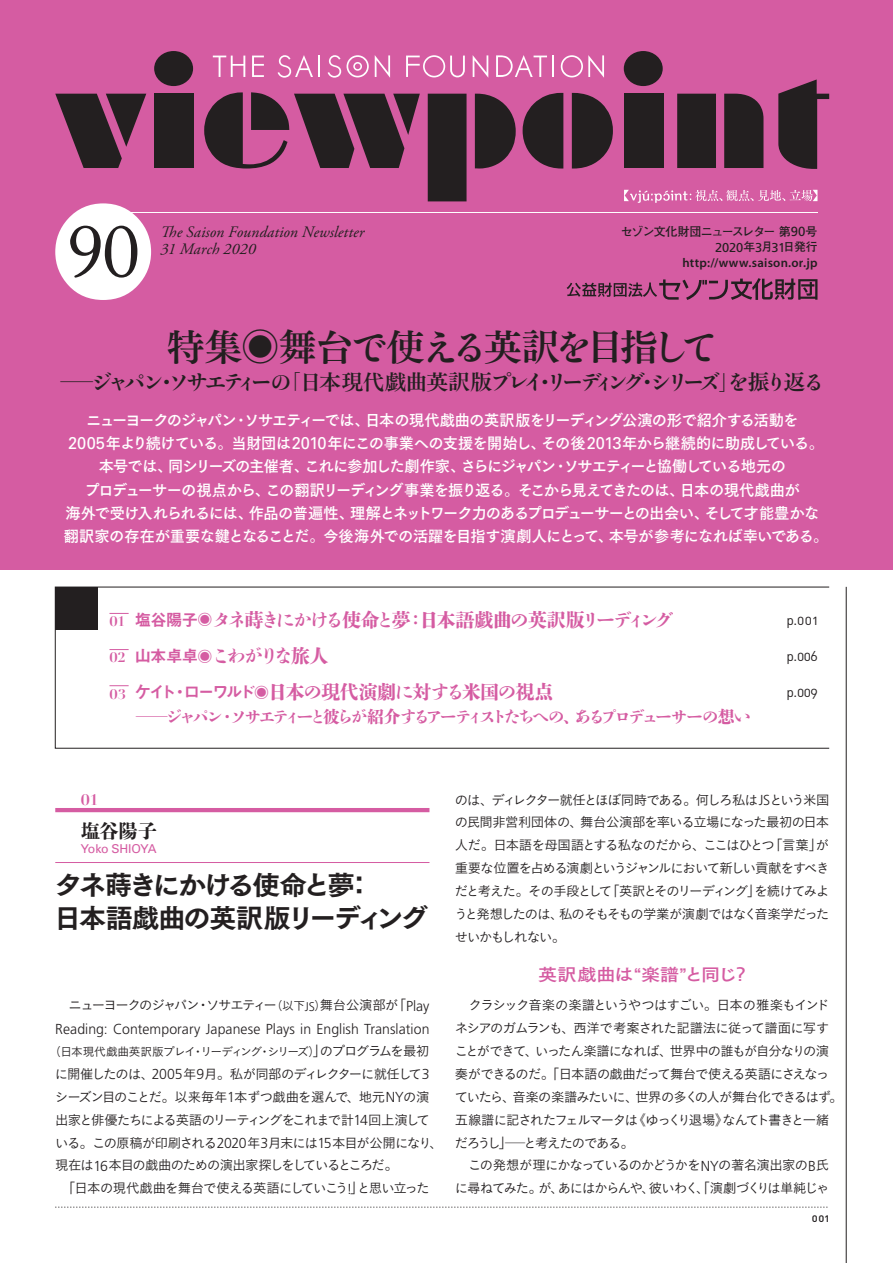
<style>
.page{position:relative;width:893px;height:1263px;background:#fff}
.page>*{position:absolute;margin:0;border:0;box-sizing:border-box;transform-origin:0 0}
.t1{font:74.4px "Adobe Caslon Pro";color:#231f20}
.t2{font:36.75px "Tsuku Min Pr 5 B";letter-spacing:-.03em;color:#231f20;scale:1.04 1}
.t3{font:26.55px/33px "Tsuku Go Pro E";letter-spacing:-.09em;color:#231f20;scale:1.04 1}
.t4{font:21.15px "Yutuki 5 Go K Std W6";letter-spacing:-.24em;color:#231f20}
.t5{font:19.2px "Shuei Shogo M Std H";letter-spacing:-.105em;color:#d55ca2}
.t6{font:19.2px "Shuei Shogo M Std H";letter-spacing:-.065em;color:#d55ca2}
.t7{font:19.2px "Shuei Shogo M Std H";letter-spacing:-.155em;color:#d55ca2}
.t8{font:19.2px "Shuei Shogo M Std H";color:#231f20}
.t9{font:17.25px "Tsuku Go Pro B";letter-spacing:-.015em;color:#d55ca2;scale:1.11 1}
.t10{font:16.95px "Shuei Shogo M Std H";letter-spacing:-.185em;color:#d55ca2;scale:2 1}
.t11{font:italic 15.9px/17px "Adobe Garamond Pro";letter-spacing:.005em;color:#231f20}
.t12{font:15.45px/23.4px "Tsuku Go Pro B";letter-spacing:-.06em;color:#fff;text-align:center}
.t13{font:700 14.85px "Didot";color:#d55ca2;scale:1.1 1}
.t14{font:300 14.4px "Frutiger";letter-spacing:.005em;color:#231f20}
.t15{font:13.8px "DIN Regular Alternate";letter-spacing:-.04em;color:#231f20}
.t16{font:13.35px/22.8px "Koburina Go Std N W3";letter-spacing:-.085em;color:#231f20;text-align:justify}
.t17{font:13.35px "Koburina Go Std N W3";letter-spacing:-.105em;color:#231f20}
.t18{font:13.35px "Koburina Go Std N W3";letter-spacing:-.115em;color:#231f20}
.t19{font:13.35px "Koburina Go Std N W3";letter-spacing:-.055em;color:#231f20}
.t20{font:12.9px "Frutiger";letter-spacing:-.01em;color:#231f20}
.t21{font:600 12.75px "Myriad Pro";letter-spacing:.02em;color:#231f20}
.t22{font:12.15px "Univers";letter-spacing:-.015em;color:#d55ca2}
.t23{font:700 12px "Futo Go B101 Pro";letter-spacing:-.085em;color:#231f20}
.t24{font:11.7px "Koburina Go Std N W3";letter-spacing:-.065em;color:#231f20}
.t25{font:11.1px "DIN Medium Alternate";color:#231f20}
.s1{font-family:"Frutiger";font-weight:400;font-size:13.2px}
.s2{font-family:"Futo Go B101 Pro";font-weight:700;font-size:11.7px}
.s3{font-size:38.25px}
.s4{font-family:"Yutuki 5 Go K Std W6"}
.s5{font-family:"Tsuku Min Pr 5 B";font-size:21.75px}
.s6{font-family:"Tsuku Min Pr 5 B"}
.s7{font-family:"Futo Go B101 Pr 5";font-weight:700}
.s8{font-family:"Univers";font-size:17.1px}
.s9{font-family:"Didot";font-weight:700;font-size:13.35px}
.s10{font-family:"Midashi Go Pro MB31";font-size:16.35px}
.s11{font-family:"Midashi Go Pro MB31";font-size:14.85px}
.s12{font-family:"Gothic BBB Pr 5";font-weight:500}
.s13{font-family:"Gothic BBB Pr 5";font-weight:500;font-size:11.7px}
.s14{font-size:11.7px}
.s15{font-family:"Frutiger";font-weight:300;font-size:12.6px}
.s16{font-family:"Frutiger";font-weight:300;font-size:14.4px}
.s17{font-family:"Gothic BBB Pr 5";font-weight:500;font-size:13.35px}
.s18{font-size:13.35px}
.s19{font-family:"Univers";font-size:18.9px}
</style>
<div class="page">
<div style="left:0;top:0;width:893px;height:570px;background:#d55ca2"></div>
<svg style="left:55px;top:203px;width:96px;height:97px"></svg>
<svg style="left:567px;top:278px;width:250px;height:22px"></svg>
<svg style="left:55px;top:1206px;width:772px;height:2px"></svg>
<svg style="left:55px;top:94px;width:91px;height:74px"></svg>
<div style="left:154px;top:94px;width:39px;height:74px;background:#231f20"></div>
<svg style="left:204px;top:92px;width:216px;height:77px"></svg>
<svg style="left:428px;top:94px;width:88px;height:107px"></svg>
<svg style="left:523px;top:93px;width:90px;height:76px"></svg>
<div style="left:624px;top:94px;width:39px;height:74px;background:#231f20"></div>
<svg style="left:677px;top:94px;width:86px;height:74px;background:#37262f"></svg>
<svg style="left:778px;top:79px;width:51px;height:90px"></svg>
<div style="left:154px;top:51px;width:39px;height:35px;background:#231f20;border-radius:50%"></div>
<div style="left:624px;top:51px;width:39px;height:35px;background:#231f20;border-radius:50%"></div>
<hr style="left:104px;top:212px;width:713px;height:1px;background:#fff">
<svg style="left:213px;top:56px;width:32px;height:21px"></svg>
<svg style="left:252px;top:56px;width:12px;height:21px"></svg>
<svg style="left:328px;top:55px;width:13px;height:23px"></svg>
<svg style="left:278px;top:55px;width:35px;height:23px"></svg>
<hr style="left:318px;top:56px;width:2px;height:21px;background:#fff">
<svg style="left:553px;top:56px;width:1px;height:21px"></svg>
<svg style="left:375px;top:55px;width:15px;height:23px"></svg>
<svg style="left:473px;top:55px;width:15px;height:22px"></svg>
<svg style="left:496px;top:55px;width:51px;height:22px"></svg>
<svg style="left:347px;top:55px;width:22px;height:22px"></svg>
<svg style="left:406px;top:55px;width:59px;height:22px"></svg>
<svg style="left:561px;top:55px;width:43px;height:23px"></svg>
<svg style="left:624px;top:190px;width:193px;height:13px"></svg>
<svg style="left:109px;top:613px;width:20px;height:1px"></svg>
<svg style="left:109px;top:649px;width:20px;height:1px"></svg>
<svg style="left:109px;top:685px;width:20px;height:1px"></svg>
<hr style="left:846px;top:587px;width:1px;height:676px;background:#231f20">
<div style="left:55px;top:587px;width:43px;height:42px;background:#231f20"></div>
<hr style="left:55px;top:808px;width:374px;height:4px;background:#d55ca2">
<hr style="left:55px;top:862px;width:374px;height:1px;background:#d55ca2">
<h1 class="t1" style="left:67px;top:207px;width:74px">90</h1>
<p class="t11" style="left:161px;top:224px;width:205px">The Saison Foundation Newsletter<br>31 March 2020</p>
<p class="t23" style="left:621px;top:222px;width:198px">セゾン文化財団ニュースレター第<span class="s1">90</span>号</p>
<p class="t20" style="left:715px;top:240px;width:104px">2020<span class="s2">年</span>3<span class="s2">月</span>31<span class="s2">日発行</span></p>
<p class="t21" style="left:682px;top:254px;width:137px">http://www.saison.or.jp</p>
<h2 class="t2" style="left:166px;top:314px;width:533px">特集<span class="s3">◉</span>舞台<span class="s4">で</span>使<span class="s4">える</span>英訳<span class="s4">を</span>目指<span class="s4">して</span></h2>
<h3 class="t4" style="left:61px;top:369px;width:766px"><span class="s5">─</span>ジャパン・ソサエティーの「<span class="s6">日本現代戯曲英訳版</span>プレイ・リーディング・シリーズ」を<span class="s6">振</span>り<span class="s6">返</span>る</h3>
<p class="t12" style="left:64px;top:406px;width:766px">ニューヨークのジャパン<span class="s7">・</span>ソサエティーでは<span class="s7">、</span>日本の現代戯曲の英訳版をリーディング公演の形で紹介する活動を<br><span class="s8">2005</span>年より続けている<span class="s7">。</span>当財団は<span class="s8">2010</span>年にこの事業への支援を開始し<span class="s7">、</span>その後<span class="s8">2013</span>年から継続的に助成している<span class="s7">。</span>本号では<span class="s7">、</span>同シリーズの主催者<span class="s7">、</span>これに参加した劇作家<span class="s7">、</span>さらにジャパン<span class="s7">・</span>ソサエティーと協働している地元の<br>プロデューサーの視点から<span class="s7">、</span>この翻訳リーディング事業を振り返る<span class="s7">。</span>そこから見えてきたのは<span class="s7">、</span>日本の現代戯曲が<br>海外で受け入れられるには<span class="s7">、</span>作品の普遍性<span class="s7">、</span>理解とネットワーク力のあるプロデューサーとの出会い<span class="s7">、</span>そして才能豊かな翻訳家の存在が重要な鍵となることだ<span class="s7">。</span>今後海外での活躍を目指す演劇人にとって<span class="s7">、</span>本号が参考になれば幸いである<span class="s7">。</span></p>
<h3 class="t5" style="left:109px;top:606px;width:566px"><span class="s9">01</span> <span class="s10">塩谷陽子</span><span class="s11">◉</span>タネ蒔きにかける使命と夢：日本語戯曲の英訳版リーディング</h3>
<p class="t15" style="left:786px;top:611px;width:33px">p.001</p>
<h3 class="t7" style="left:109px;top:642px;width:221px"><span class="s9">02</span> <span class="s10">山本卓卓</span><span class="s11">◉</span>こわがりな旅人</h3>
<p class="t15" style="left:786px;top:647px;width:33px">p.006</p>
<h3 class="t6" style="left:109px;top:678px;width:446px"><span class="s9">03</span> <span class="s10">ケイト・ローワルド</span><span class="s11">◉</span>日本の現代演劇に対する米国の視点</h3>
<p class="t15" style="left:787px;top:683px;width:33px">p.009</p>
<p class="t10" style="left:135px;top:705px;width:309px">―ジャパン・ソサエティーと彼らが紹介するアーティストたちへの、あるプロデューサーの想い</p>
<p class="t13" style="left:81px;top:790px;width:18px">01</p>
<h3 class="t8" style="left:81px;top:817px;width:78px">塩谷陽子</h3>
<p class="t22" style="left:81px;top:842px;width:77px">Yoko SHIOYA</p>
<h3 class="t3" style="left:54px;top:866px;width:361px">タネ蒔きにかける使命と夢：<br>日本語戯曲の英訳版リーディング</h3>
<p class="t17" style="left:55px;top:995px;width:376px">　ニューヨークのジャパン<span class="s12">・</span>ソサエティー<span class="s13">（</span><span class="s14">以下</span><span class="s15">JS</span><span class="s13">）</span>舞台公演部が<span class="s12">「</span><span class="s16">Play</span></p>
<p class="t14" style="left:55px;top:1020px;width:376px">Reading: Contemporary Japanese Plays in English Translation</p>
<p class="t24" style="left:49px;top:1043px;width:382px"><span class="s12">（</span>日本現代戯曲英訳版プレイ<span class="s12">・</span>リーディング<span class="s12">・</span>シリーズ<span class="s12">）</span><span class="s17">」</span><span class="s18">のプログラムを最初</span></p>
<p class="t16" style="left:55px;top:1062px;width:376px">に開催したのは<span class="s12">、</span><span class="s16">2005</span>年<span class="s16">9</span>月<span class="s12">。</span>私が同部のディレクターに就任して<span class="s16">3</span></p>
<p class="t19" style="left:55px;top:1087px;width:376px">シーズン目のことだ<span class="s12">。</span>以来毎年<span class="s16">1</span>本ずつ戯曲を選んで<span class="s12">、</span>地元<span class="s16">NY</span>の演</p>
<p class="t18" style="left:55px;top:1110px;width:376px">出家と俳優たちによる英語のリーティングをこれまで計<span class="s16">14</span>回上演して</p>
<p class="t16" style="left:55px;top:1131px;width:389px">いる<span class="s12">。</span>この原稿が印刷される<span class="s16">2020</span>年<span class="s16">3</span>月末には<span class="s16">15</span>本目が公開になり<span class="s12">、</span></p>
<p class="t16" style="left:55px;top:1154px;width:344px">現在は<span class="s16">16</span>本目の戯曲のための演出家探しをしているところだ<span class="s12">。</span></p>
<p class="t16" style="left:62px;top:1177px;width:370px"><span class="s12">「</span>日本の現代戯曲を舞台で使える英語にしていこう<span class="s16">!</span><span class="s12">」</span>と思い立った</p>
<p class="t16" style="left:455px;top:788px;width:376px">のは<span class="s12">、</span>ディレクター就任とほぼ同時である<span class="s12">。</span>何しろ私は<span class="s16">JS</span>という米国の民間非営利団体の<span class="s12">、</span>舞台公演部を率いる立場になった最初の日本人だ<span class="s12">。</span>日本語を母国語とする私なのだから<span class="s12">、</span>ここはひとつ<span class="s12">「</span>言葉<span class="s12">」</span>が重要な位置を占める演劇というジャンルにおいて新しい貢献をすべきだと考えた<span class="s12">。</span>その手段として<span class="s12">「</span>英訳とそのリーディング<span class="s12">」</span>を続けてみようと発想したのは<span class="s12">、</span>私のそもそもの学業が演劇ではなく音楽学だったせいかもしれない<span class="s12">。</span></p>
<p class="t9" style="left:538px;top:959px;width:189px">英訳戯曲は<span class="s7">“</span>楽譜<span class="s7">”</span>と同じ<span class="s19">?</span></p>
<p class="t16" style="left:455px;top:994px;width:390px;text-align:left">　クラシック音楽の楽譜というやつはすごい<span class="s12">。</span>日本の雅楽もインドネシアのガムランも<span class="s12">、</span>西洋で考案された記譜法に従って譜面に写すことができて<span class="s12">、</span>いったん楽譜になれば<span class="s12">、</span>世界中の誰もが自分なりの演奏ができるのだ<span class="s12">。「</span>日本語の戯曲だって舞台で使える英語にさえなっていたら<span class="s12">、</span>音楽の楽譜みたいに<span class="s12">、</span>世界の多くの人が舞台化できるはず<span class="s12">。</span>五線譜に記されたフェルマータは<span class="s12">《</span>ゆっくり退場<span class="s12">》</span>なんてト書きと一緒だろうし<span class="s12">」</span>─と考えたのである<span class="s12">。<br></span>　この発想が理にかなっているのかどうかを<span class="s16">NY</span>の著名演出家の<span class="s16">B</span>氏に尋ねてみた<span class="s12">。</span>が<span class="s12">、</span>あにはからんや<span class="s12">、</span>彼いわく<span class="s12">、「</span>演劇づくりは単純じゃ</p>
<p class="t25" style="left:812px;top:1211px;width:19px">001</p>
</div>
